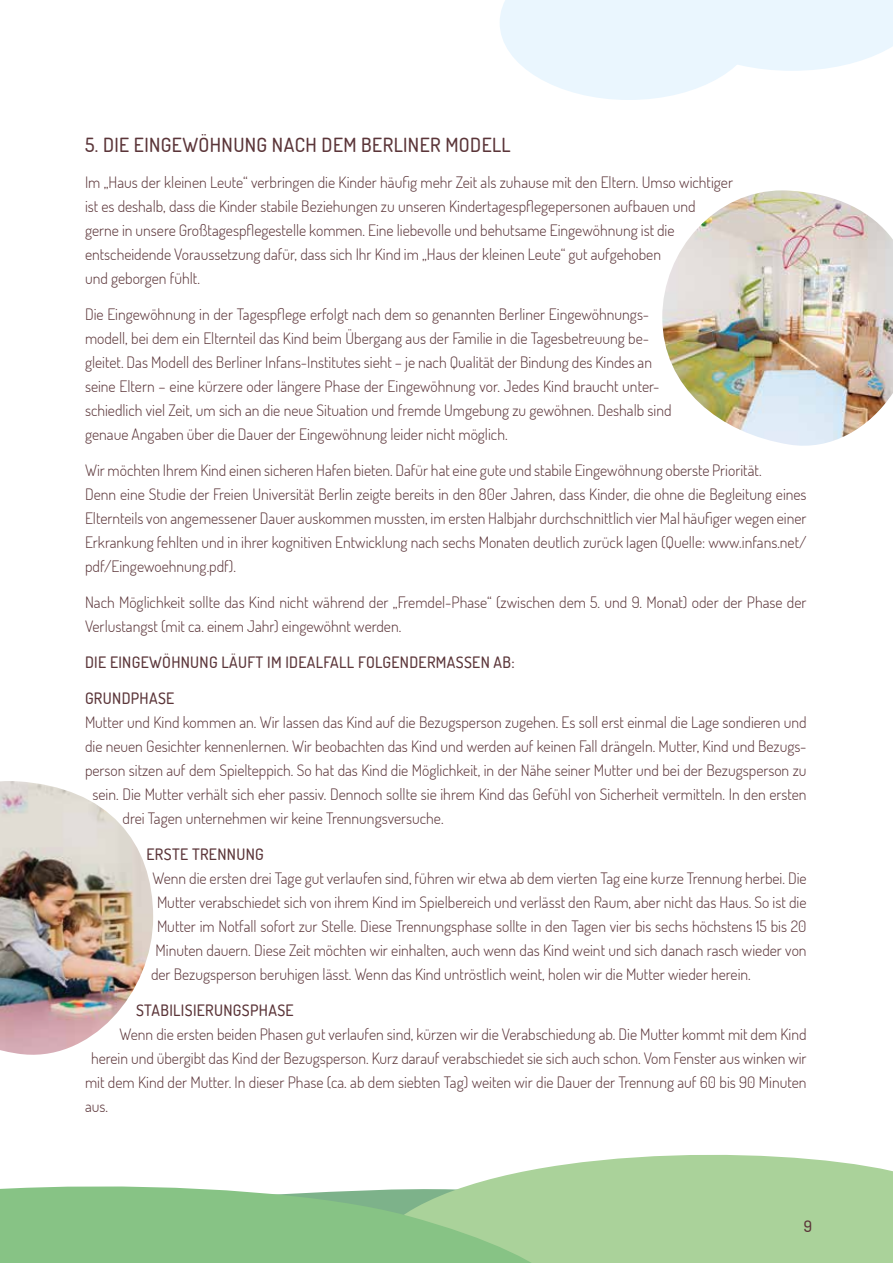
<style>
.page{position:relative;width:893px;height:1263px;background:#fff}
.page>*{position:absolute;margin:0;border:0;box-sizing:border-box;transform-origin:0 0}
.t1{font:500 19.5px "Dosis";letter-spacing:.02em;color:#5b3539}
.t2{font:300 15.75px/24px "Dosis";color:#5b3539}
.t3{font:500 15.75px "Dosis";letter-spacing:.02em;color:#5b3539}
</style>
<div class="page">
<svg style="left:500px;top:0;width:393px;height:100px"></svg>
<svg style="left:549px;top:1155px;width:344px;height:108px;background:#b0d5a2"></svg>
<img style="left:662px;top:190px;width:231px;height:256px">
<img style="left:0;top:781px;width:153px;height:274px">
<svg style="left:0;top:1167px;width:745px;height:96px"></svg>
<p class="t1" style="left:85px;top:132px;width:427px">5. DIE EINGEWÖHNUNG NACH DEM BERLINER MODELL</p>
<p class="t2" style="left:85px;top:169px;width:650px">Im „Haus der kleinen Leute“ verbringen die Kinder häufig mehr Zeit als zuhause mit den Eltern. Umso wichtiger ist es deshalb, dass die Kinder stabile Beziehungen zu unseren Kindertagespflegepersonen aufbauen und gerne in unsere Großtagespflegestelle kommen. Eine liebevolle und behutsame Eingewöhnung ist die entscheidende Voraussetzung dafür, dass sich Ihr Kind im „Haus der kleinen Leute“ gut aufgehoben<br>und geborgen fühlt.</p>
<p class="t2" style="left:85px;top:301px;width:588px">Die Eingewöhnung in der Tagespflege erfolgt nach dem so genannten Berliner Eingewöhnungs&shy;modell, bei dem ein Elternteil das Kind beim Übergang aus der Familie in die Tagesbetreuung be&shy;gleitet. Das Modell des Berliner Infans-Institutes sieht – je nach Qualität der Bindung des Kindes an seine Eltern – eine kürzere oder längere Phase der Eingewöhnung vor. Jedes Kind braucht unter&shy;schiedlich viel Zeit, um sich an die neue Situation und fremde Umgebung zu gewöhnen. Deshalb sind genaue Angaben über die Dauer der Eingewöhnung leider nicht möglich.</p>
<p class="t2" style="left:85px;top:457px;width:723px">Wir möchten Ihrem Kind einen sicheren Hafen bieten. Dafür hat eine gute und stabile Eingewöhnung oberste Priorität.<br>Denn eine Studie der Freien Universität Berlin zeigte bereits in den 80er Jahren, dass Kinder, die ohne die Begleitung eines Elternteils von angemessener Dauer auskommen mussten, im ersten Halbjahr durchschnittlich vier Mal häufiger wegen einer Erkrankung fehlten und in ihrer kognitiven Entwicklung nach sechs Monaten deutlich zurück lagen (Quelle: www.infans.net/ pdf/Eingewoehnung.pdf).</p>
<p class="t2" style="left:85px;top:589px;width:723px">Nach Möglichkeit sollte das Kind nicht während der „Fremdel-Phase“ (zwischen dem 5. und 9. Monat) oder der Phase der<br>Verlustangst (mit ca. einem Jahr) eingewöhnt werden.</p>
<p class="t3" style="left:85px;top:652px;width:431px">DIE EINGEWÖHNUNG LÄUFT IM IDEALFALL FOLGENDERMASSEN AB:</p>
<p class="t3" style="left:85px;top:688px;width:91px">GRUNDPHASE</p>
<p class="t2" style="left:85px;top:709px;width:723px">Mutter und Kind kommen an. Wir lassen das Kind auf die Bezugsperson zugehen. Es soll erst einmal die Lage sondieren und</p>
<p class="t2" style="left:85px;top:733px;width:723px">die neuen Gesichter kennenlernen. Wir beobachten das Kind und werden auf keinen Fall drängeln. Mutter, Kind und Bezugs-</p>
<p class="t2" style="left:85px;top:757px;width:723px">person sitzen auf dem Spielteppich. So hat das Kind die Möglichkeit, in der Nähe seiner Mutter und bei der Bezugsperson zu</p>
<p class="t2" style="left:93px;top:781px;width:716px">sein. Die Mutter verhält sich eher passiv. Dennoch sollte sie ihrem Kind das Gefühl von Sicherheit vermitteln. In den ersten</p>
<p class="t2" style="left:123px;top:805px;width:323px">drei Tagen unternehmen wir keine Trennungsversuche.</p>
<p class="t3" style="left:147px;top:844px;width:119px">ERSTE TRENNUNG</p>
<p class="t2" style="left:153px;top:865px;width:656px">Wenn die ersten drei Tage gut verlaufen sind, führen wir etwa ab dem vierten Tag eine kurze Trennung herbei. Die</p>
<p class="t2" style="left:157px;top:889px;width:651px">Mutter verabschiedet sich von ihrem Kind im Spielbereich und verlässt den Raum, aber nicht das Haus. So ist die</p>
<p class="t2" style="left:157px;top:913px;width:651px">Mutter im Notfall sofort zur Stelle. Diese Trennungsphase sollte in den Tagen vier bis sechs höchstens 15 bis 20</p>
<p class="t2" style="left:156px;top:937px;width:653px">Minuten dauern. Diese Zeit möchten wir einhalten, auch wenn das Kind weint und sich danach rasch wieder von</p>
<p class="t2" style="left:151px;top:961px;width:601px">der Bezugsperson beruhigen lässt. Wenn das Kind untröstlich weint, holen wir die Mutter wieder herein.</p>
<p class="t3" style="left:136px;top:1000px;width:159px">STABILISIERUNGSPHASE</p>
<p class="t2" style="left:120px;top:1021px;width:689px">Wenn die ersten beiden Phasen gut verlaufen sind, kürzen wir die Verabschiedung ab. Die Mutter kommt mit dem Kind</p>
<p class="t2" style="left:91px;top:1045px;width:717px">herein und übergibt das Kind der Bezugsperson. Kurz darauf verabschiedet sie sich auch schon. Vom Fenster aus winken wir</p>
<p class="t2" style="left:85px;top:1069px;width:723px">mit dem Kind der Mutter. In dieser Phase (ca. ab dem siebten Tag) weiten wir die Dauer der Trennung auf 60 bis 90 Minuten</p>
<p class="t2" style="left:85px;top:1093px;width:25px">aus.</p>
<p class="t3" style="left:804px;top:1216px;width:10px">9</p>
</div>
